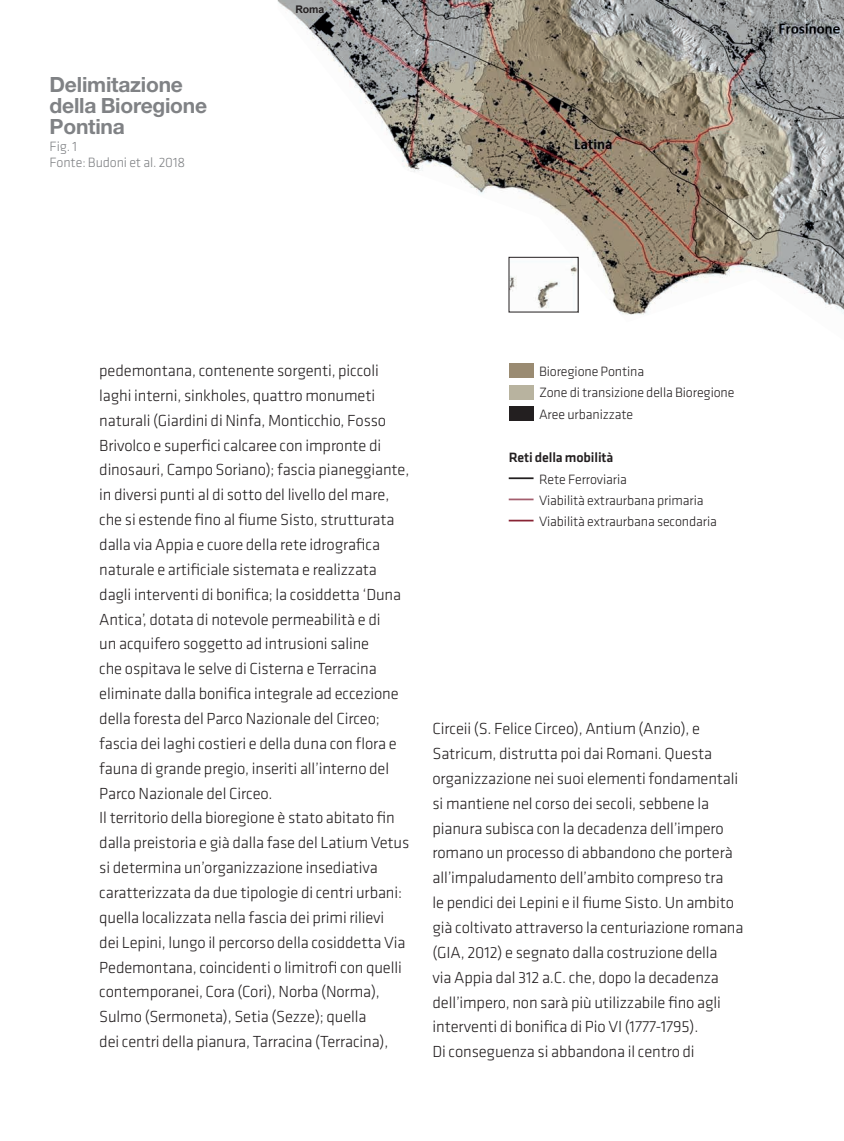
<style>
.page{position:relative;width:844px;height:1141px;background:#fff}
.page>*{position:absolute;margin:0;border:0;box-sizing:border-box;transform-origin:0 0}
.t1{font:700 21px/21px "Helvetica Neue LT Pro";letter-spacing:-.01em;color:#808285}
.t2{font:300 16.62px/24.8px "Klavika";letter-spacing:-.01em;color:#231f20}
.t3{font:300 14px "Klavika";letter-spacing:-.01em;color:#231f20}
.t4{font:300 14px/16.8px "Klavika";letter-spacing:-.01em;color:#808285}
.t5{font:500 14px "Klavika";letter-spacing:-.01em;color:#231f20}
.t6{font:700 10.5px "Arial";color:#231f20}
</style>
<div class="page">
<img style="left:277px;top:0;width:566px;height:315px">
<img style="left:510px;top:259px;width:66px;height:51px">
<div style="left:508px;top:385px;width:25px;height:15px;background:#b8b39f"></div>
<div style="left:508px;top:364px;width:25px;height:14px;background:#9a8b72"></div>
<div style="left:508px;top:406px;width:25px;height:15px;background:#231f20"></div>
<hr style="left:508px;top:477px;width:25px;height:2px;background:#231f20">
<svg style="left:508px;top:499px;width:25px;height:1px"></svg>
<svg style="left:508px;top:520px;width:25px;height:1px"></svg>
<p class="t1" style="left:50px;top:73px;width:159px">Delimitazione della Bioregione<br>Pontina</p>
<p class="t4" style="left:50px;top:138px;width:137px">Fig. 1<br>Fonte: Budoni et al. 2018</p>
<p class="t6" style="left:295px;top:3px;width:30px">Roma</p>
<p class="t2" style="left:99px;top:358px;width:311px">pedemontana, contenente sorgenti, piccoli laghi interni, sinkholes, quattro monumeti naturali (Giardini di Ninfa, Monticchio, Fosso Brivolco e superfici calcaree con impronte di dinosauri, Campo Soriano); fascia pianeggiante, in diversi punti al di sotto del livello del mare, che si estende fino al fiume Sisto, strutturata dalla via Appia e cuore della rete idrografica naturale e artificiale sistemata e realizzata dagli interventi di bonifica; la cosiddetta ‘Duna Antica’, dotata di notevole permeabilità e di<br>un acquifero soggetto ad intrusioni saline<br>che ospitava le selve di Cisterna e Terracina eliminate dalla bonifica integrale ad eccezione della foresta del Parco Nazionale del Circeo; fascia dei laghi costieri e della duna con flora e fauna di grande pregio, inseriti all’interno del Parco Nazionale del Circeo.<br>Il territorio della bioregione è stato abitato fin dalla preistoria e già dalla fase del Latium Vetus si determina un’organizzazione insediativa caratterizzata da due tipologie di centri urbani: quella localizzata nella fascia dei primi rilievi<br>dei Lepini, lungo il percorso della cosiddetta Via Pedemontana, coincidenti o limitrofi con quelli contemporanei, Cora (Cori), Norba (Norma), Sulmo (Sermoneta), Setia (Sezze); quella<br>dei centri della pianura, Tarracina (Terracina),</p>
<p class="t3" style="left:539px;top:364px;width:107px">Bioregione Pontina</p>
<p class="t3" style="left:539px;top:406px;width:95px">Aree urbanizzate</p>
<p class="t3" style="left:539px;top:385px;width:197px">Zone di transizione della Bioregione</p>
<p class="t5" style="left:508px;top:450px;width:106px">Reti della mobilità</p>
<p class="t3" style="left:539px;top:471px;width:89px">Rete Ferroviaria</p>
<p class="t3" style="left:539px;top:492px;width:166px">Viabilità extraurbana primaria</p>
<p class="t3" style="left:539px;top:514px;width:179px">Viabilità extraurbana secondaria</p>
<p class="t2" style="left:432px;top:717px;width:312px">Circeii (S. Felice Circeo), Antium (Anzio), e Satricum, distrutta poi dai Romani. Questa organizzazione nei suoi elementi fondamentali si mantiene nel corso dei secoli, sebbene la pianura subisca con la decadenza dell’impero romano un processo di abbandono che porterà all’impaludamento dell’ambito compreso tra<br>le pendici dei Lepini e il fiume Sisto. Un ambito già coltivato attraverso la centuriazione romana (GIA, 2012) e segnato dalla costruzione della<br>via Appia dal 312 a.C. che, dopo la decadenza dell’impero, non sarà più utilizzabile fino agli interventi di bonifica di Pio VI (1777-1795).<br>Di conseguenza si abbandona il centro di</p>
</div>
